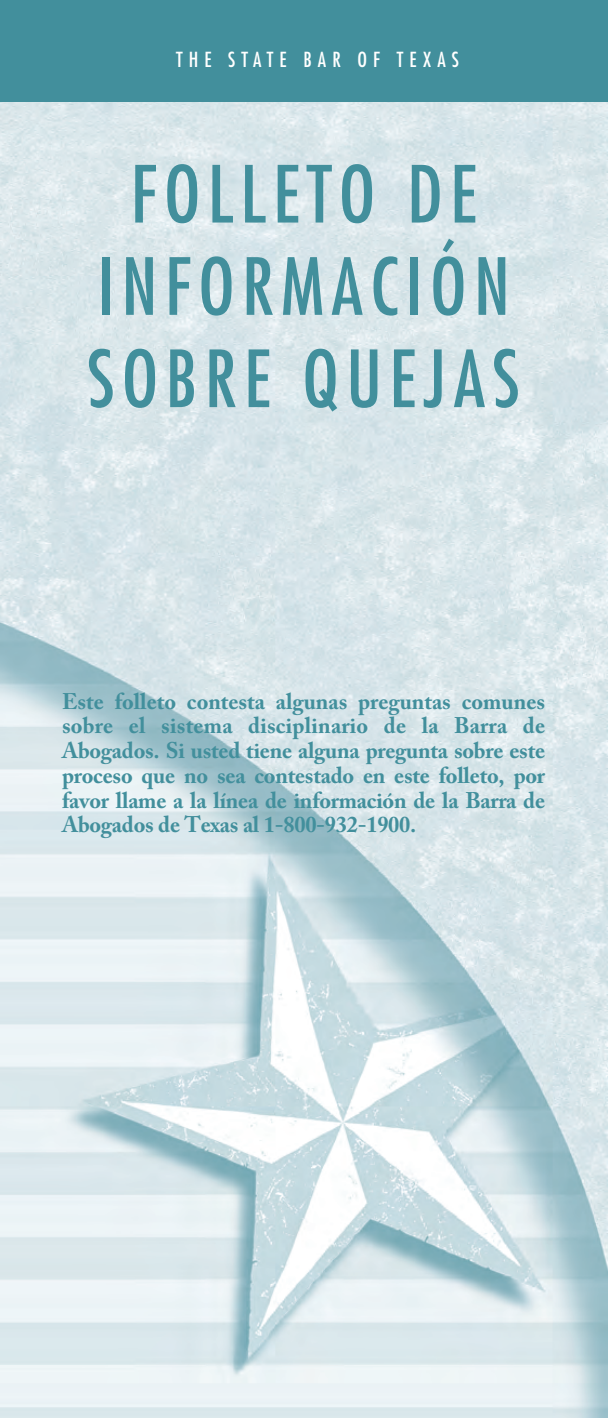
<style>
.page{position:relative;width:608px;height:1418px;background:#fff}
.page>*{position:absolute;margin:0;border:0;box-sizing:border-box;transform-origin:0 0}
.t1{font:condensed 76.5px/92.2px "Futura";letter-spacing:.095em;color:#428f9c;text-align:center}
.t2{font:700 22.5px/24.8px "Adobe Caslon Pro";letter-spacing:-.01em;color:#428f9c;text-align:justify}
.t3{font:condensed 20.25px "Futura";letter-spacing:.3em;color:#fff}
</style>
<div class="page">
<img style="left:0;top:101px;width:608px;height:1316px">
<div style="left:0;top:0;width:608px;height:101px;background:#428f9c"></div>
<p class="t3" style="left:176px;top:50px;width:284px">THE STATE BAR OF TEXAS</p>
<p class="t1" style="left:87px;top:154px;width:433px">FOLLETO DE<br>INFORMACIÓN<br>SOBRE QUEJAS</p>
<p class="t2" style="left:62px;top:691px;width:484px">Este folleto contesta algunas preguntas comunes sobre el sistema disciplinario de la Barra de Abogados. Si usted tiene alguna pregunta sobre este proceso que no sea contestado en este folleto, por favor llame a la línea de información de la Barra de Abogados de Texas al 1-800-932-1900.</p>
</div>
